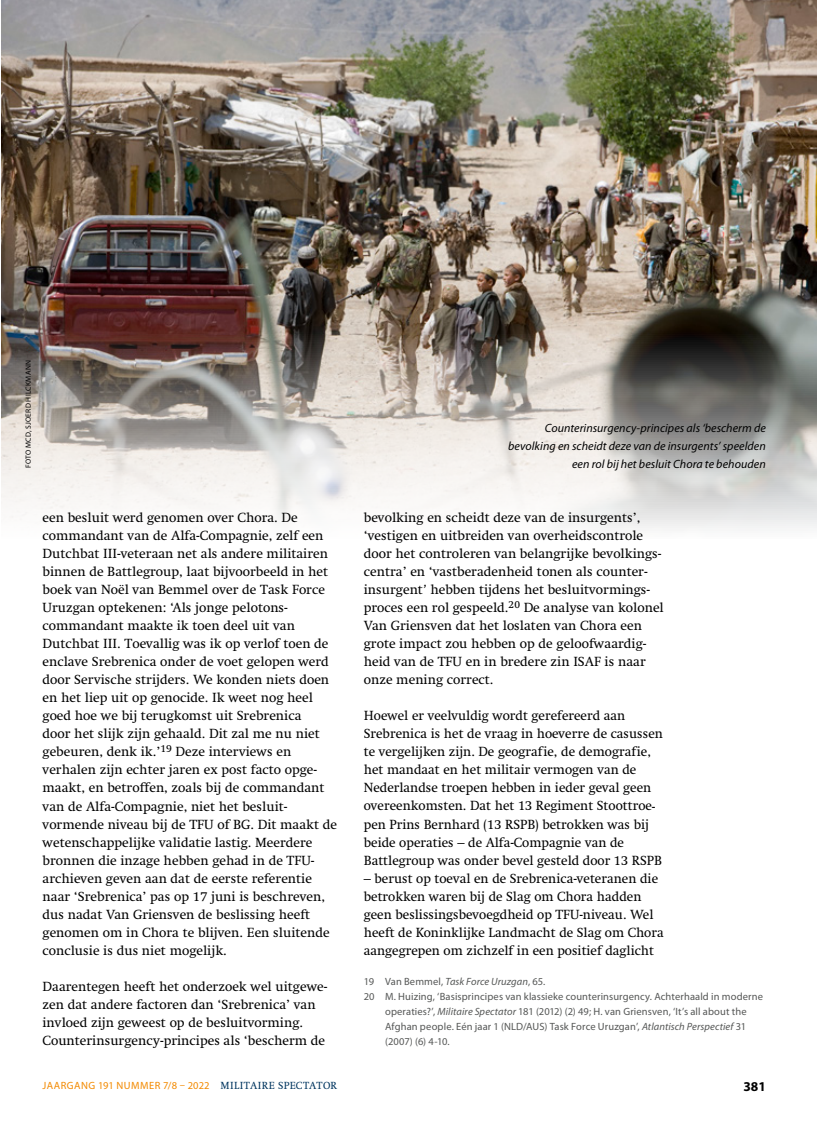
<style>
.page{position:relative;width:817px;height:1136px;background:#fff}
.page>*{position:absolute;margin:0;border:0;box-sizing:border-box;transform-origin:0 0}
.t1{font:13.5px/18px "Swift LT Std";color:#000}
.t2{font:700 13.5px "Myriad Pro";color:#000}
.t3{font:italic 12px/18px "Myriad Pro";letter-spacing:.005em;color:#000;text-align:right}
.t4{font:10.5px "Myriad Pro";letter-spacing:.01em;color:#555756}
.t5{font:10.5px "Myriad Pro";letter-spacing:.045em;color:#f38a00}
.t6{font:7.5px "Myriad Pro";letter-spacing:.04em;color:#000}
.s1{font-style:italic}
.s2{font-family:"Swift LT Std";color:#00355f}
</style>
<div class="page">
<img style="left:1px;top:0;width:815px;height:528px">
<p class="t6" style="left:24px;top:468px;width:109px;rotate:-90deg">FOTO MCD, SJOERD HILCKMANN</p>
<p class="t3" style="left:508px;top:419px;width:259px">Counterinsurgency-principes als ‘bescherm de bevolking en scheidt deze van de insurgents’ speelden</p>
<p class="t3" style="left:572px;top:455px;width:195px">een rol bij het besluit Chora te behouden</p>
<p class="t1" style="left:43px;top:509px;width:296px">een besluit werd genomen over Chora. De commandant van de Alfa-Compagnie, zelf een Dutchbat III-veteraan net als andere militairen binnen de Battlegroup, laat bijvoorbeeld in het boek van Noël van Bemmel over de Task Force Uruzgan optekenen: ‘Als jonge pelotons&shy;commandant maakte ik toen deel uit van Dutchbat III. Toevallig was ik op verlof toen de enclave Srebrenica onder de voet gelopen werd door Servische strijders. We konden niets doen en het liep uit op genocide. Ik weet nog heel goed hoe we bij terugkomst uit Srebrenica<br>door het slijk zijn gehaald. Dit zal me nu niet gebeuren, denk ik.’<sup>19</sup> Deze interviews en verhalen zijn echter jaren ex post facto opge&shy;maakt, en betroffen, zoals bij de commandant van de Alfa-Compagnie, niet het besluit&shy;vormende niveau bij de TFU of BG. Dit maakt de wetenschappelijke validatie lastig. Meerdere bronnen die inzage hebben gehad in de TFU&shy;archieven geven aan dat de eerste referentie naar ‘Srebrenica’ pas op 17 juni is beschreven, dus nadat Van Griensven de beslissing heeft genomen om in Chora te blijven. Een sluitende conclusie is dus niet mogelijk.</p>
<p class="t1" style="left:43px;top:977px;width:286px">Daarentegen heeft het onderzoek wel uitgewe&shy;zen dat andere factoren dan ‘Srebrenica’ van invloed zijn geweest op de besluitvorming.<br>Counterinsurgency-principes als ‘bescherm de</p>
<p class="t1" style="left:364px;top:509px;width:301px">bevolking en scheidt deze van de insurgents’, ‘vestigen en uitbreiden van overheidscontrole door het controleren van belangrijke bevolkings&shy;centra’ en ‘vastberadenheid tonen als counter&shy;insurgent<span class="s1">’</span> hebben tijdens het besluitvormings&shy;proces een rol gespeeld.<sup>20</sup> De analyse van kolonel Van Griensven dat het loslaten van Chora een grote impact zou hebben op de geloofwaardig&shy;heid van de TFU en in bredere zin ISAF is naar onze mening correct.</p>
<p class="t1" style="left:364px;top:707px;width:300px">Hoewel er veelvuldig wordt gerefereerd aan Srebrenica is het de vraag in hoeverre de casussen te vergelijken zijn. De geografie, de demografie, het mandaat en het militair vermogen van de Nederlandse troepen hebben in ieder geval geen overeenkomsten. Dat het 13 Regiment Stoottroe&shy;pen Prins Bernhard (13 RSPB) betrokken was bij beide operaties – de Alfa-Compagnie van de Battlegroup was onder bevel gesteld door 13 RSPB</p>
<p class="t1" style="left:364px;top:869px;width:301px">– berust op toeval en de Srebrenica-veteranen die betrokken waren bij de Slag om Chora hadden geen beslissingsbevoegdheid op TFU-niveau. Wel heeft de Koninklijke Landmacht de Slag om Chora aangegrepen om zichzelf in een positief daglicht</p>
<p class="t4" style="left:364px;top:974px;width:183px">19 Van Bemmel, <span class="s1">Task Force Uruzgan</span>, 65.</p>
<p class="t4" style="left:364px;top:989px;width:400px">20 M. Huizing, ‘Basisprincipes van klassieke counterinsurgency. Achterhaald in moderne</p>
<p class="t4" style="left:385px;top:1004px;width:363px">operaties?’, <span class="s1">Militaire Spectator</span> 181 (2012) (2) 49; H. van Griensven, ‘It’s all about the</p>
<p class="t4" style="left:385px;top:1019px;width:362px">Afghan people. Eén jaar 1 (NLD/AUS) Task Force Uruzgan’, <span class="s1">Atlantisch Perspectief</span> 31</p>
<p class="t4" style="left:385px;top:1034px;width:66px">(2007) (6) 4-10.</p>
<p class="t5" style="left:43px;top:1078px;width:296px">JAARGANG 191 NUMMER 7/8 – 2022 <span class="s2">MILITAIRE SPECTATOR</span></p>
<p class="t2" style="left:743px;top:1077px;width:24px">381</p>
</div>
